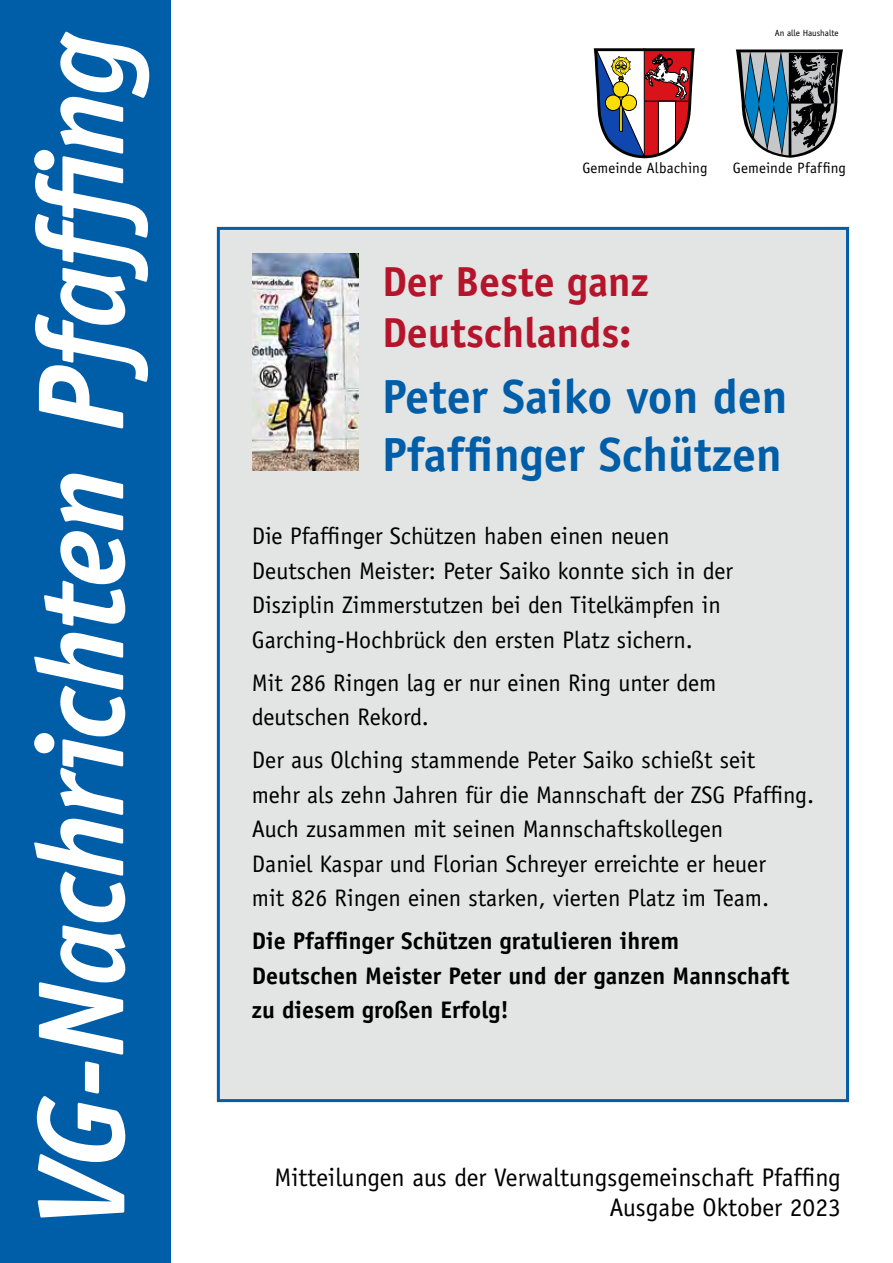
<style>
.page{position:relative;width:893px;height:1263px;background:#fff}
.page>*{position:absolute;margin:0;border:0;box-sizing:border-box;transform-origin:0 0}
.t1{font:italic 700 123px "Officina Sans Std";letter-spacing:-.025em;color:#fff}
.t2{font:700 48px/57.6px "Officina Sans Std";color:#005ea8}
.t3{font:700 42px/50.4px "Officina Sans Std";color:#b5152b}
.t4{font:25.5px/30.6px "Officina Sans Std";color:#000;text-align:right}
.t5{font:24px/34.5px "Officina Sans Std";color:#000}
.t6{font:700 24px/34.5px "Officina Sans Std";color:#000}
.t7{font:15px "Officina Sans Std";letter-spacing:.005em;color:#000}
.t8{font:9px "Officina Sans Std";color:#000}
</style>
<div class="page">
<div style="left:217px;top:227px;width:632px;height:875px;background:#e3e4e4;border:3px solid #005ea8"></div>
<div style="left:0;top:0;width:170px;height:1263px;background:#005ea8"></div>
<svg style="left:594px;top:48px;width:101px;height:110px"></svg>
<svg style="left:736px;top:49px;width:107px;height:109px"></svg>
<img style="left:252px;top:253px;width:107px;height:217px">
<h1 class="t1" style="left:7px;top:1230px;width:1202px;rotate:-90deg">VG-Nachrichten Pfaffing</h1>
<p class="t8" style="left:775px;top:28px;width:66px">An alle Haushalte</p>
<p class="t7" style="left:582px;top:159px;width:127px">Gemeinde Albaching</p>
<p class="t7" style="left:733px;top:159px;width:115px">Gemeinde Pfaffing</p>
<h3 class="t3" style="left:382px;top:256px;width:268px">Der Beste ganz<br>Deutschlands:</h3>
<h2 class="t2" style="left:382px;top:367px;width:407px">Peter Saiko von den<br>Pfaffinger Schützen</h2>
<p class="t5" style="left:252px;top:519px;width:483px">Die Pfaffinger Schützen haben einen neuen Deutschen Meister: Peter Saiko konnte sich in der Disziplin Zimmerstutzen bei den Titelkämpfen in Garching-Hochbrück den ersten Platz sichern.</p>
<p class="t5" style="left:252px;top:665px;width:466px">Mit 286 Ringen lag er nur einen Ring unter dem deutschen Rekord.</p>
<p class="t5" style="left:252px;top:743px;width:564px">Der aus Olching stammende Peter Saiko schießt seit<br>mehr als zehn Jahren für die Mannschaft der ZSG Pfaffing.<br>Auch zusammen mit seinen Mannschaftskollegen<br>Daniel Kaspar und Florian Schreyer erreichte er heuer<br>mit 826 Ringen einen starken, vierten Platz im Team.</p>
<p class="t6" style="left:252px;top:924px;width:539px">Die Pfaffinger Schützen gratulieren ihrem<br>Deutschen Meister Peter und der ganzen Mannschaft zu diesem großen Erfolg!</p>
<p class="t4" style="left:274px;top:1162px;width:568px">Mitteilungen aus der Verwaltungsgemeinschaft Pfaffing<br>Ausgabe Oktober 2023</p>
</div>
